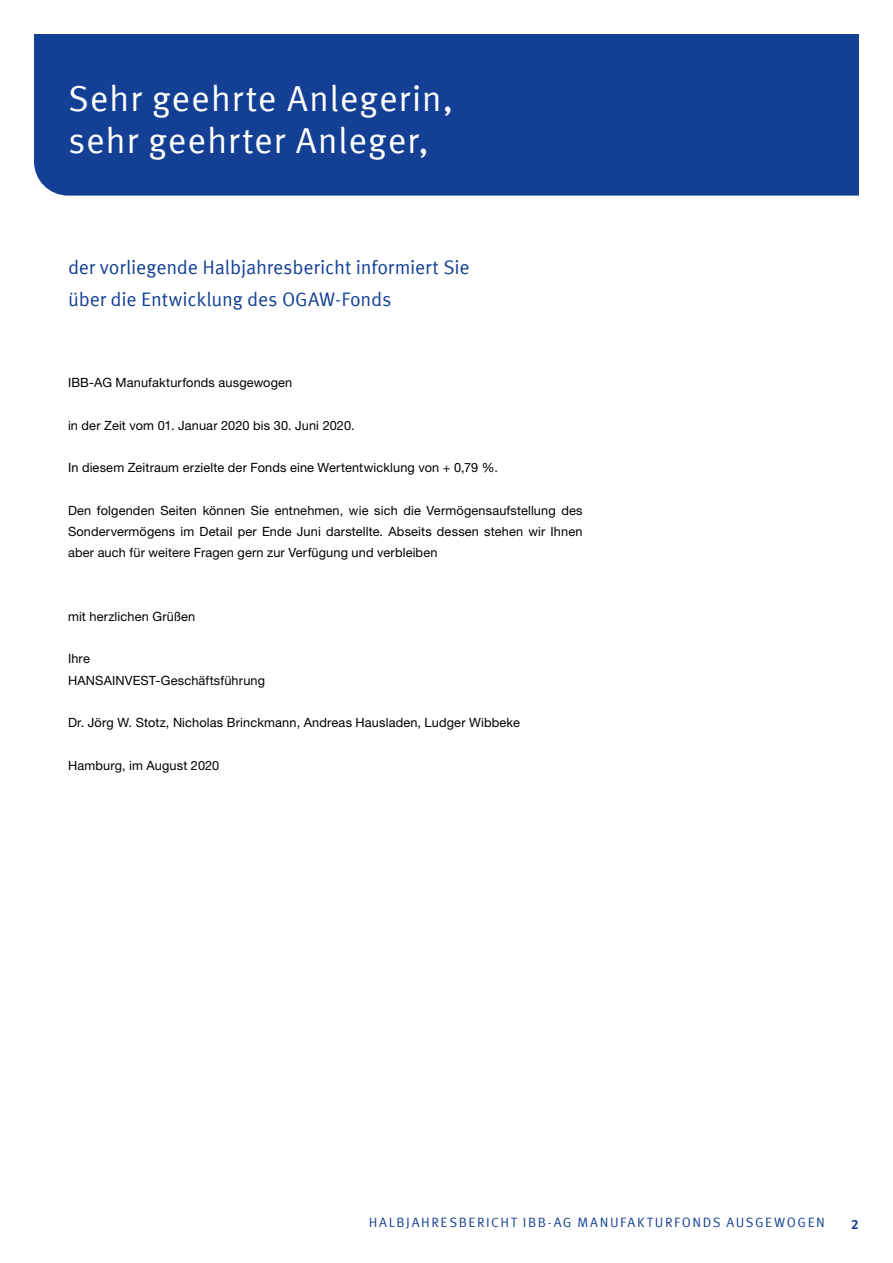
<style>
.page{position:relative;width:893px;height:1263px;background:#fff}
.page>*{position:absolute;margin:0;border:0;box-sizing:border-box;transform-origin:0 0}
.t1{font:36px/42.5px "Meta Offc Pro Norm";letter-spacing:.02em;color:#fff}
.t2{font:19.5px/32px "Meta Offc Pro Norm";letter-spacing:-.005em;color:#134094}
.t3{font:13.5px "Meta Offc Pro Norm";letter-spacing:.115em;color:#134094}
.t4{font:700 13.5px "Meta Offc Pro";color:#134094}
.t5{font:12.75px/21.3px "Helvetica Neue LTW1 G";letter-spacing:.01em;color:#000;text-align:justify}
</style>
<div class="page">
<div style="left:34px;top:34px;width:825px;height:162px;background:#134094"></div>
<h1 class="t1" style="left:68px;top:75px;width:387px">Sehr geehrte Anlegerin, sehr geehrter Anleger,</h1>
<h2 class="t2" style="left:68px;top:250px;width:403px">der vorliegende Halbjahresbericht informiert Sie über die Entwicklung des OGAW-Fonds</h2>
<p class="t5" style="left:68px;top:372px;width:226px">IBB-AG Manufakturfonds ausgewogen</p>
<p class="t5" style="left:68px;top:414px;width:288px">in der Zeit vom 01. Januar 2020 bis 30. Juni 2020.</p>
<p class="t5" style="left:68px;top:457px;width:432px">In diesem Zeitraum erzielte der Fonds eine Wertentwicklung von + 0,79 %.</p>
<p class="t5" style="left:68px;top:499px;width:516px">Den folgenden Seiten können Sie entnehmen, wie sich die Vermögensaufstellung des Sondervermögens im Detail per Ende Juni darstellte. Abseits dessen stehen wir Ihnen aber auch für weitere Fragen gern zur Verfügung und verbleiben</p>
<p class="t5" style="left:68px;top:606px;width:129px">mit herzlichen Grüßen</p>
<p class="t5" style="left:68px;top:648px;width:199px">Ihre<br>HANSAINVEST-Geschäftsführung</p>
<p class="t5" style="left:68px;top:712px;width:453px">Dr. Jörg W. Stotz, Nicholas Brinckmann, Andreas Hausladen, Ludger Wibbeke</p>
<p class="t5" style="left:68px;top:754px;width:153px">Hamburg, im August 2020</p>
<p class="t3" style="left:369px;top:1211px;width:261px">HALBJAHRESBERICHT IBB-AG Manufakt</p>
<p class="t3" style="left:655px;top:1211px;width:20px">urfo</p>
<p class="t3" style="left:693px;top:1211px;width:64px">nds ausgewoge</p>
<p class="t3" style="left:816px;top:1211px;width:10px">n</p>
<p class="t4" style="left:851px;top:1214px;width:9px">2</p>
</div>
